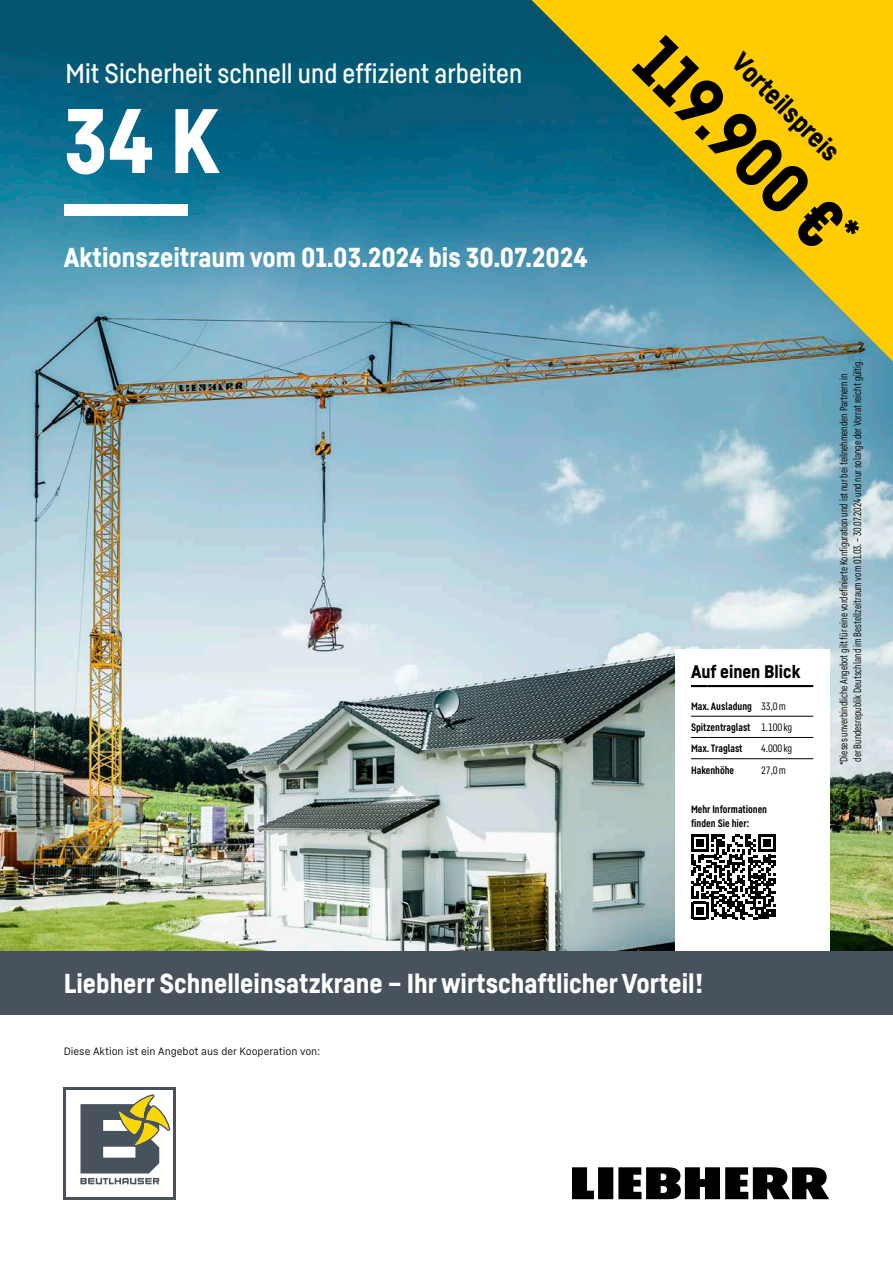
<style>
.page{position:relative;width:893px;height:1263px;background:#fff}
.page>*{position:absolute;margin:0;border:0;box-sizing:border-box;transform-origin:0 0}
.H2__36_pt{font:900 90px "Liebherr Head";color:#fff}
.H2__36_pt-2{font:900 69px "Liebherr Head";color:#000}
.Subheadline{font:900 27px "Liebherr Head";color:#fff}
.Subheadline__H2__18_pt{font:900 27px "Liebherr Head";color:#fff}
.Topline__H2__18_pt{font:27px "Liebherr Head";color:#fff}
.Subheadline-2{font:900 27px "Liebherr Head";color:#000}
.Tertiary_Headline_Tabelle{font:900 18px "Liebherr Head";color:#000}
.Copy_small{font:condensed 10.5px/13.5px "Liebherr Text";color:#000;scale:.92 1}
.Tabellentext_linksbündig_bold_condensed{font:700 condensed 10.5px "Liebherr Text";color:#000}
.Copy_small-2{font:10.5px "Liebherr Text";color:#000}
.Copy_small-3{font:700 condensed 10.5px/13.5px "Liebherr Text";color:#000}
.Tabellentext_linksbündig_condensed{font:condensed 10.5px "Liebherr Text";color:#000}
</style>
<div class="page">
<img style="left:0;top:0;width:893px;height:951px">
<svg style="left:572px;top:1167px;width:257px;height:32px"></svg>
<svg style="left:531px;top:0;width:362px;height:361px;background:#9ba850"></svg>
<div style="left:675px;top:649px;width:154px;height:302px;background:#fff"></div>
<svg style="left:691px;top:716px;width:16px;height:1px"></svg>
<hr style="left:707px;top:716px;width:54px;height:1px;background:#000">
<hr style="left:761px;top:716px;width:52px;height:1px;background:#000">
<svg style="left:691px;top:737px;width:16px;height:1px"></svg>
<hr style="left:707px;top:737px;width:54px;height:1px;background:#000">
<hr style="left:761px;top:737px;width:52px;height:1px;background:#000">
<svg style="left:691px;top:758px;width:16px;height:1px"></svg>
<hr style="left:707px;top:758px;width:54px;height:1px;background:#000">
<hr style="left:761px;top:758px;width:52px;height:1px;background:#000">
<svg style="left:691px;top:685px;width:16px;height:2px"></svg>
<hr style="left:707px;top:685px;width:54px;height:2px;background:#000">
<hr style="left:761px;top:685px;width:52px;height:2px;background:#000">
<svg style="left:691px;top:834px;width:85px;height:85px"></svg>
<div style="left:0;top:951px;width:893px;height:64px;background:#48525c"></div>
<div style="left:64px;top:1087px;width:112px;height:112px;background:#48525c"></div>
<div style="left:66px;top:1090px;width:107px;height:106px;background:#fff"></div>
<svg style="left:80px;top:1094px;width:90px;height:90px"></svg>
<svg style="left:842px;top:217px;width:20px;height:20px"></svg>
<p class="Topline__H2__18_pt" style="left:65px;top:57px;width:458px">Mit Sicherheit schnell und effizient arbeiten</p>
<p class="H2__36_pt" style="left:64px;top:85px;width:157px">34 K</p>
<p class="H2__36_pt" style="left:64px;top:175px;width:125px">---</p>
<p class="Subheadline__H2__18_pt" style="left:64px;top:241px;width:525px">Aktionszeitraum vom 01.03.2024 bis 30.07.2024</p>
<p class="H2__36_pt-2" style="left:677px;top:20px;width:263px;rotate:45deg">119.900 €</p>
<p class="Subheadline-2" style="left:748px;top:46px;width:141px;rotate:45deg">Vorteilspreis</p>
<p class="Tertiary_Headline_Tabelle" style="left:691px;top:660px;width:111px">Auf einen Blick</p>
<p class="Tabellentext_linksbündig_bold_condensed" style="left:691px;top:699px;width:62px">Max. Ausladung</p>
<p class="Tabellentext_linksbündig_condensed" style="left:761px;top:699px;width:26px">33,0 m</p>
<p class="Tabellentext_linksbündig_bold_condensed" style="left:691px;top:721px;width:61px">Spitzentraglast</p>
<p class="Tabellentext_linksbündig_condensed" style="left:761px;top:721px;width:33px">1.100 kg</p>
<p class="Tabellentext_linksbündig_bold_condensed" style="left:691px;top:742px;width:53px">Max. Traglast</p>
<p class="Tabellentext_linksbündig_condensed" style="left:761px;top:742px;width:33px">4.000 kg</p>
<p class="Tabellentext_linksbündig_bold_condensed" style="left:691px;top:763px;width:45px">Hakenhöhe</p>
<p class="Tabellentext_linksbündig_condensed" style="left:761px;top:763px;width:26px">27,0 m</p>
<p class="Copy_small-3" style="left:691px;top:803px;width:78px">Mehr Informationen finden Sie hier:</p>
<p class="Copy_small" style="left:837px;top:762px;width:439px;text-indent:-4px;rotate:-90deg">*Dieses unverbindliche Angebot gilt für eine vordefinierte Konfiguration und ist nur bei teilnehmenden Partnern in der Bundesrepublik Deutschland im Bestellzeitraum vom 01.03. – 30.07.2024 und nur solange der Vorrat reicht gültig.</p>
<p class="Subheadline" style="left:64px;top:966px;width:641px">Liebherr Schnelleinsatzkrane – Ihr wirtschaftlicher Vorteil!</p>
<p class="Copy_small-2" style="left:64px;top:1044px;width:258px">Diese Aktion ist ein Angebot aus der Kooperation von:</p>
</div>
